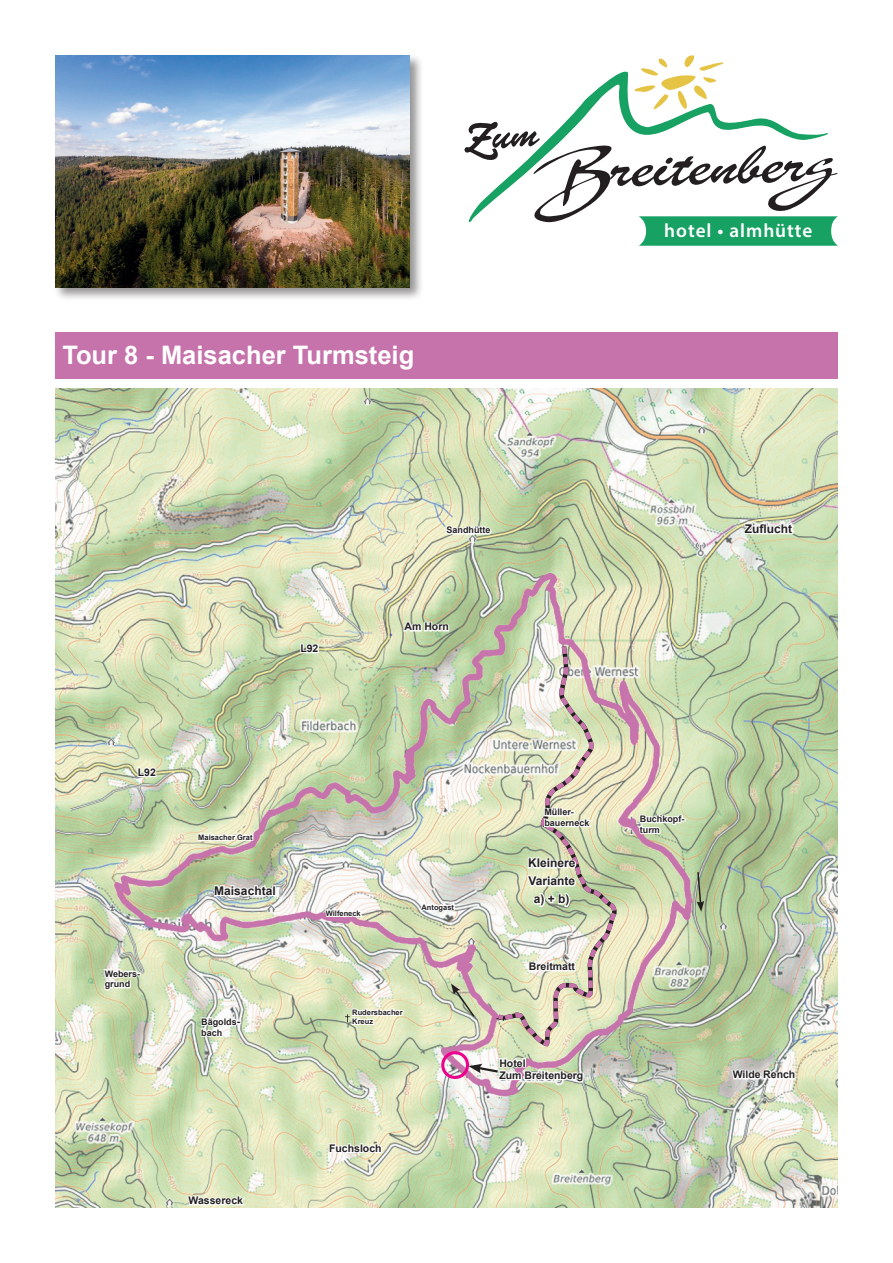
<style>
.page{position:relative;width:893px;height:1263px;background:#fff}
.page>*{position:absolute;margin:0;border:0;box-sizing:border-box;transform-origin:0 0}
.t1{font:700 25.5px "Arial";color:#fff}
.t2{font:600 19.2px "Myriad Pro";letter-spacing:.05em;color:#fff}
.t3{font:700 12px/18px "Arial";color:#231f20;text-align:center}
.t4{font:700 10.5px/12.6px "Arial";color:#231f20}
.t5{font:700 9px/10.8px "Arial";color:#231f20}
.t6{font:700 7.5px/9px "Arial";color:#231f20}
</style>
<div class="page">
<div style="left:53px;top:53px;width:371px;height:248px;background:#231f20;opacity:.48"></div>
<img style="left:55px;top:55px;width:355px;height:232px">
<svg style="left:495px;top:73px;width:280px;height:49px"></svg>
<svg style="left:619px;top:55px;width:109px;height:54px"></svg>
<svg style="left:464px;top:122px;width:374px;height:124px"></svg>
<img style="left:55px;top:389px;width:783px;height:819px">
<div style="left:55px;top:332px;width:783px;height:46px;background:#c672ab"></div>
<svg style="left:730px;top:1065px;width:67px;height:20px"></svg>
<svg style="left:696px;top:870px;width:8px;height:42px"></svg>
<img style="left:493px;top:642px;width:129px;height:408px">
<svg style="left:451px;top:983px;width:25px;height:35px"></svg>
<svg style="left:528px;top:959px;width:49px;height:14px"></svg>
<svg style="left:543px;top:793px;width:51px;height:36px"></svg>
<svg style="left:638px;top:813px;width:47px;height:23px"></svg>
<svg style="left:401px;top:618px;width:49px;height:15px"></svg>
<svg style="left:444px;top:523px;width:49px;height:13px"></svg>
<svg style="left:136px;top:766px;width:22px;height:13px"></svg>
<svg style="left:299px;top:642px;width:22px;height:13px"></svg>
<svg style="left:213px;top:871px;width:62px;height:29px"></svg>
<div style="left:272px;top:885px;width:4px;height:11px;border:2px solid #fff"></div>
<svg style="left:323px;top:904px;width:42px;height:19px"></svg>
<svg style="left:418px;top:899px;width:38px;height:15px"></svg>
<svg style="left:197px;top:819px;width:58px;height:27px"></svg>
<svg style="left:186px;top:1190px;width:62px;height:18px"></svg>
<svg style="left:328px;top:1142px;width:55px;height:13px"></svg>
<svg style="left:200px;top:1016px;width:41px;height:22px"></svg>
<svg style="left:102px;top:963px;width:39px;height:29px"></svg>
<svg style="left:468px;top:1055px;width:117px;height:29px"></svg>
<div style="left:441px;top:1051px;width:28px;height:28px;border:3px solid #ed028c;border-radius:50%"></div>
<svg style="left:743px;top:521px;width:51px;height:15px"></svg>
<svg style="left:345px;top:1007px;width:60px;height:21px"></svg>
<svg style="left:525px;top:856px;width:53px;height:53px"></svg>
<h1 class="t1" style="left:62px;top:337px;width:353px">Tour 8 - Maisacher Turmsteig</h1>
<h2 class="t2" style="left:664px;top:218px;width:150px">hotel • almhütte</h2>
<p class="t4" style="left:300px;top:642px;width:20px">L92</p>
<p class="t5" style="left:446px;top:525px;width:46px">Sandhütte</p>
<p class="t4" style="left:404px;top:620px;width:46px">Am Horn</p>
<p class="t4" style="left:138px;top:766px;width:20px">L92</p>
<p class="t5" style="left:105px;top:968px;width:37px">Webers&shy;grund</p>
<p class="t6" style="left:198px;top:833px;width:56px">Maisacher Grat</p>
<p class="t3" style="left:214px;top:882px;width:63px">Maisachtal</p>
<p class="t5" style="left:201px;top:1016px;width:40px">Bägolds&shy;bach</p>
<p class="t4" style="left:189px;top:1194px;width:56px">Wassereck</p>
<p class="t6" style="left:326px;top:909px;width:36px">Wilfeneck</p>
<p class="t6" style="left:422px;top:902px;width:34px">Antogast</p>
<p class="t6" style="left:352px;top:1008px;width:52px">Rudersbacher<br>Kreuz</p>
<p class="t4" style="left:329px;top:1142px;width:54px">Fuchsloch</p>
<p class="t5" style="left:544px;top:807px;width:47px">Müller&shy;bauerneck</p>
<p class="t5" style="left:640px;top:814px;width:46px">Buchkopf&shy;turm</p>
<p class="t3" style="left:528px;top:854px;width:49px">Kleinere<br>Variante a) + b)</p>
<p class="t4" style="left:529px;top:960px;width:48px">Breitmatt</p>
<p class="t4" style="left:499px;top:1057px;width:86px">Hotel<br>Zum Breitenberg</p>
<p class="t3" style="left:745px;top:520px;width:49px">Zuflucht</p>
<p class="t4" style="left:733px;top:1068px;width:64px">Wilde Rench</p>
</div>
